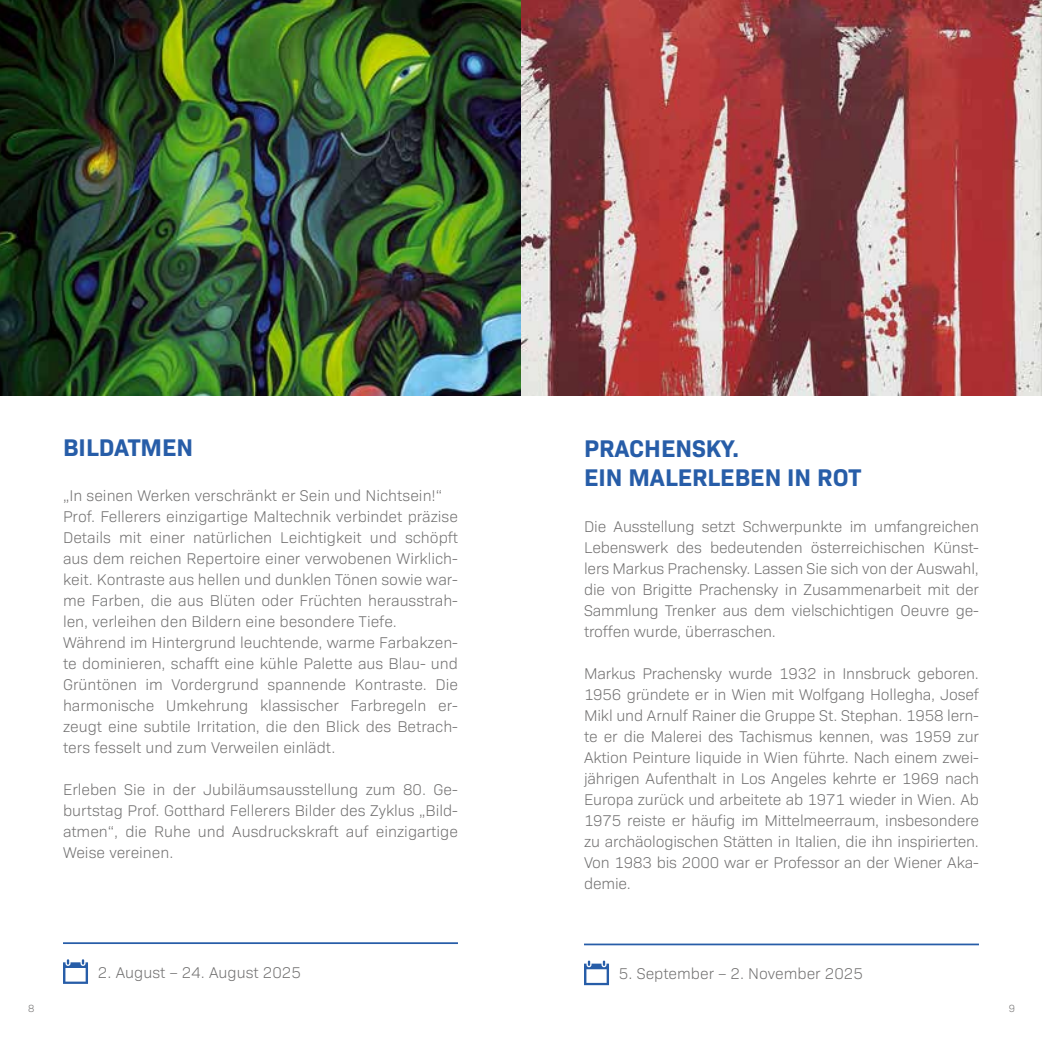
<style>
.page{position:relative;width:1042px;height:1042px;background:#fff}
.page>*{position:absolute;margin:0;border:0;box-sizing:border-box;transform-origin:0 0}
.t1{font:700 24.5px/29.4px "Bio Sans";color:#275da8}
.t2{font:300 15.75px/21px "Bio Sans";color:#706f6f;text-align:justify}
.t3{font:300 10.5px "Bio Sans";color:#706f6f}
</style>
<div class="page">
<img style="left:521px;top:0;width:521px;height:395px">
<img style="left:0;top:0;width:521px;height:395px">
<hr style="left:63px;top:942px;width:395px;height:2px;background:#275da8">
<svg style="left:63px;top:959px;width:25px;height:25px"></svg>
<hr style="left:584px;top:943px;width:395px;height:2px;background:#275da8">
<svg style="left:584px;top:960px;width:25px;height:25px"></svg>
<h1 class="t1" style="left:63px;top:430px;width:132px">BILDATMEN</h1>
<p class="t2" style="left:63px;top:484px;width:396px;text-align:left">„In seinen Werken verschränkt er Sein und Nichtsein!“ Prof. Fellerers einzigartige Maltechnik verbindet präzise Details mit einer natürlichen Leichtigkeit und schöpft aus dem reichen Repertoire einer verwobenen Wirklich&shy;keit. Kontraste aus hellen und dunklen Tönen sowie war&shy;me Farben, die aus Blüten oder Früchten herausstrah&shy;len, verleihen den Bildern eine besondere Tiefe.<br>Während im Hintergrund leuchtende, warme Farbakzen&shy;te dominieren, schafft eine kühle Palette aus Blau- und Grüntönen im Vordergrund spannende Kontraste. Die harmonische Umkehrung klassischer Farbregeln er&shy;zeugt eine subtile Irritation, die den Blick des Betrach&shy;ters fesselt und zum Verweilen einlädt.</p>
<p class="t2" style="left:63px;top:778px;width:396px">Erleben Sie in der Jubiläumsausstellung zum 80. Ge&shy;burtstag Prof. Gotthard Fellerers Bilder des Zyklus „Bild&shy;atmen“, die Ruhe und Ausdruckskraft auf einzigartige Weise vereinen.</p>
<p class="t2" style="left:98px;top:960px;width:204px">2. August – 24. August 2025</p>
<h1 class="t1" style="left:584px;top:431px;width:279px">PRACHENSKY.<br>EIN MALERLEBEN IN ROT</h1>
<p class="t2" style="left:584px;top:515px;width:396px">Die Ausstellung setzt Schwerpunkte im umfangreichen Lebenswerk des bedeutenden österreichischen Künst&shy;lers Markus Prachensky. Lassen Sie sich von der Auswahl, die von Brigitte Prachensky in Zusammenarbeit mit der Sammlung Trenker aus dem vielschichtigen Oeuvre ge&shy;troffen wurde, überraschen.</p>
<p class="t2" style="left:584px;top:662px;width:396px">Markus Prachensky wurde 1932 in Innsbruck geboren.<br>1956 gründete er in Wien mit Wolfgang Hollegha, Josef Mikl und Arnulf Rainer die Gruppe St. Stephan. 1958 lern&shy;te er die Malerei des Tachismus kennen, was 1959 zur Aktion Peinture liquide in Wien führte. Nach einem zwei&shy;jährigen Aufenthalt in Los Angeles kehrte er 1969 nach Europa zurück und arbeitete ab 1971 wieder in Wien. Ab 1975 reiste er häufig im Mittelmeerraum, insbesondere zu archäologischen Stätten in Italien, die ihn inspirierten.<br>Von 1983 bis 2000 war er Professor an der Wiener Aka&shy;demie.</p>
<p class="t2" style="left:619px;top:962px;width:245px">5. September – 2. November 2025</p>
<p class="t3" style="left:28px;top:1001px;width:8px">8</p>
<p class="t3" style="left:1008px;top:1001px;width:8px">9</p>
</div>
